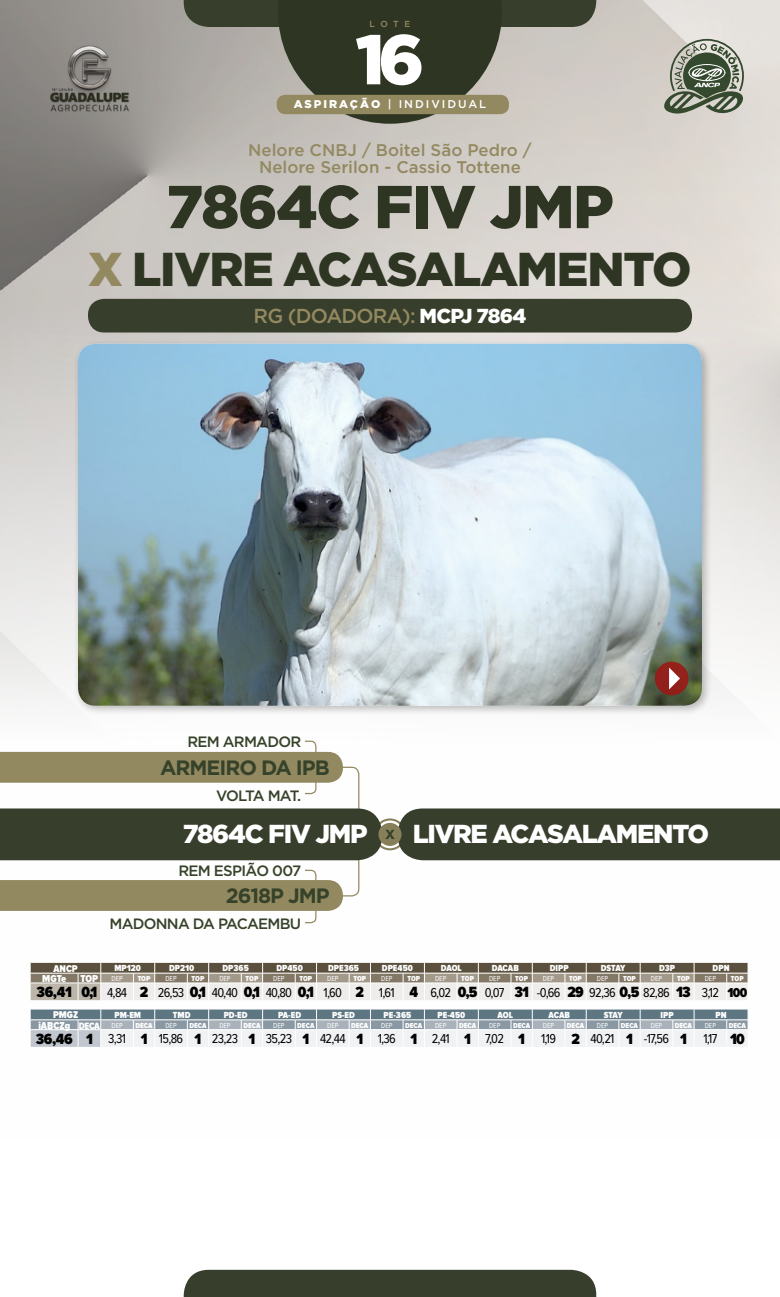
<style>
.page{position:relative;width:780px;height:1297px;background:#fff}
.page>*{position:absolute;margin:0;border:0;box-sizing:border-box;transform-origin:0 0}
.t1{font:900 70.12px "Gotham";color:#fff}
.t2{font:900 60.38px "Gotham";letter-spacing:-.025em;color:#2e3623}
.t3{font:900 47.5px "Gotham";letter-spacing:-.025em;color:#2e3623}
.t4{font:900 26px "Gotham";letter-spacing:-.05em;color:#fff}
.t5{font:700 20.75px "Gotham";letter-spacing:-.05em;color:#364229}
.t6{font:500 20.25px "Gotham";letter-spacing:-.04em;color:#938961}
.t7{font:500 16.88px/16.9px "Gotham";color:#938961;text-align:center}
.t8{font:500 15px "Gotham";letter-spacing:-.05em;color:#364229}
.t9{font:500 15px "Gotham";letter-spacing:-.115em;color:#364229}
.t10{font:13.38px "Proxima Nova Cond";letter-spacing:-.05em;color:#000}
.t11{font:500 11.25px "Gotham";letter-spacing:.175em;color:#fff}
.t12{font:900 10.38px "Proxima Nova Cond";color:#fff}
.t13{font:900 10.12px "Proxima Nova Cond";color:#fff}
.t14{font:900 9.12px "Proxima Nova Cond";color:#fff}
.t15{font:500 8.75px "Gotham";color:#938961}
.t16{font:900 7.5px "Proxima Nova Cond";color:#fff}
.t17{font:7.5px "Proxima Nova Cond";color:#fff}
.s1{font-weight:900}
.s2{color:#938961}
.s3{font-weight:900;color:#fff}
.s4{font-weight:900;font-size:15.38px}
.s5{font-size:9.5px}
.s6{font-weight:400;font-size:7.5px}
</style>
<div class="page">
<img style="left:0;top:0;width:780px;height:1047px">
<img style="left:37px;top:41px;width:105px;height:74px">
<svg style="left:184px;top:0;width:412px;height:124px;background:#737569"></svg>
<div style="left:277px;top:95px;width:232px;height:19px;background:#938961;border-radius:9px"></div>
<div style="left:88px;top:299px;width:604px;height:33px;background:#373e2b;border-radius:16px"></div>
<div style="left:184px;top:1270px;width:412px;height:27px;background:#373e2b"></div>
<svg style="left:0;top:740px;width:780px;height:184px"></svg>
<svg style="left:660px;top:38px;width:86px;height:82px;background:#999e90"></svg>
<div style="left:73px;top:338px;width:638px;height:377px;background:#000;opacity:.25"></div>
<img style="left:78px;top:344px;width:624px;height:362px">
<svg style="left:31px;top:962px;width:717px;height:38px;background:#b6b0a7"></svg>
<svg style="left:31px;top:1009px;width:717px;height:38px"></svg>
<div style="left:654px;top:662px;width:34px;height:33px;background:#93201b;border-radius:50%"></div>
<svg style="left:669px;top:667px;width:11px;height:22px"></svg>
<p class="t15" style="left:369px;top:19px;width:42px">LOTE</p>
<h1 class="t1" style="left:355px;top:19px;width:71px">16</h1>
<p class="t11" style="left:294px;top:98px;width:194px"><span class="s1">ASPIRAÇÃO</span> | INDIVIDUAL</p>
<p class="t7" style="left:248px;top:141px;width:285px">Nelore CNBJ / Boitel São Pedro /<br>Nelore Serilon - Cassio Tottene</p>
<h2 class="t2" style="left:166px;top:172px;width:449px">7864C FIV JMP</h2>
<h3 class="t3" style="left:88px;top:241px;width:605px"><span class="s2">x</span> LIVRE ACASALAMENTO</h3>
<h3 class="t6" style="left:253px;top:304px;width:274px">RG (DOADORA): <span class="s3">MCPJ 7864</span></h3>
<p class="t8" style="left:187px;top:733px;width:115px">REM ARMADOR</p>
<h3 class="t5" style="left:160px;top:755px;width:171px">ARMEIRO DA IPB</h3>
<p class="t9" style="left:216px;top:787px;width:86px">VOLTA MAT.</p>
<h3 class="t4" style="left:183px;top:819px;width:186px">7864C FIV JMP</h3>
<p class="t8" style="left:178px;top:862px;width:124px">REM ESPIÃO 007</p>
<h3 class="t5" style="left:226px;top:884px;width:105px">2618P JMP</h3>
<p class="t8" style="left:109px;top:915px;width:193px">MADONNA DA PACAEMBU</p>
<h3 class="t4" style="left:413px;top:819px;width:298px">LIVRE ACASALAMENTO</h3>
<p class="t13" style="left:53px;top:963px;width:26px">ANCP</p>
<p class="t14" style="left:114px;top:963px;width:28px">MP120</p>
<p class="t14" style="left:169px;top:963px;width:27px">DP210</p>
<p class="t14" style="left:222px;top:963px;width:28px">DP365</p>
<p class="t14" style="left:276px;top:963px;width:28px">DP450</p>
<p class="t14" style="left:328px;top:963px;width:32px">DPE365</p>
<p class="t14" style="left:382px;top:963px;width:33px">DPE450</p>
<p class="t14" style="left:441px;top:963px;width:22px">DAOL</p>
<p class="t14" style="left:492px;top:963px;width:28px">DACAB</p>
<p class="t14" style="left:549px;top:963px;width:20px">DIPP</p>
<p class="t14" style="left:600px;top:963px;width:26px">DSTAY</p>
<p class="t14" style="left:659px;top:963px;width:18px">D3P</p>
<p class="t14" style="left:712px;top:963px;width:18px">DPN</p>
<p class="t12" style="left:42px;top:973px;width:26px">MGTe</p>
<p class="t12" style="left:80px;top:973px;width:19px">TOP</p>
<p class="t17" style="left:111px;top:974px;width:13px">DEP</p>
<p class="t16" style="left:138px;top:974px;width:14px">TOP</p>
<p class="t17" style="left:165px;top:974px;width:13px">DEP</p>
<p class="t16" style="left:192px;top:974px;width:14px">TOP</p>
<p class="t17" style="left:219px;top:974px;width:13px">DEP</p>
<p class="t16" style="left:245px;top:974px;width:14px">TOP</p>
<p class="t17" style="left:273px;top:974px;width:13px">DEP</p>
<p class="t16" style="left:299px;top:974px;width:14px">TOP</p>
<p class="t17" style="left:327px;top:974px;width:13px">DEP</p>
<p class="t16" style="left:353px;top:974px;width:14px">TOP</p>
<p class="t17" style="left:381px;top:974px;width:13px">DEP</p>
<p class="t16" style="left:407px;top:974px;width:14px">TOP</p>
<p class="t17" style="left:435px;top:974px;width:13px">DEP</p>
<p class="t16" style="left:461px;top:974px;width:14px">TOP</p>
<p class="t17" style="left:489px;top:974px;width:13px">DEP</p>
<p class="t16" style="left:515px;top:974px;width:14px">TOP</p>
<p class="t17" style="left:543px;top:974px;width:13px">DEP</p>
<p class="t16" style="left:569px;top:974px;width:14px">TOP</p>
<p class="t17" style="left:597px;top:974px;width:13px">DEP</p>
<p class="t16" style="left:623px;top:974px;width:14px">TOP</p>
<p class="t17" style="left:650px;top:974px;width:13px">DEP</p>
<p class="t16" style="left:677px;top:974px;width:14px">TOP</p>
<p class="t17" style="left:704px;top:974px;width:13px">DEP</p>
<p class="t16" style="left:731px;top:974px;width:14px">TOP</p>
<p class="t10" style="left:37px;top:985px;width:712px"><span class="s4">36,41 0,1</span> 4,84 <span class="s4">2</span> 26,53 <span class="s4">0,1</span> 40,40 <span class="s4">0,1</span> 40,80 <span class="s4">0,1</span> 1,60 <span class="s4">2</span> 1,61 <span class="s4">4</span> 6,02 <span class="s4">0,5</span> 0,07 <span class="s4">31</span> -0,66 <span class="s4">29</span> 92,36 <span class="s4">0,5</span> 82,86 <span class="s4">13</span> 3,12 <span class="s1">100</span></p>
<p class="t13" style="left:53px;top:1009px;width:27px">PMGZ</p>
<p class="t14" style="left:114px;top:1010px;width:28px">PM-EM</p>
<p class="t14" style="left:173px;top:1010px;width:19px">TMD</p>
<p class="t14" style="left:224px;top:1010px;width:25px">PD-ED</p>
<p class="t14" style="left:278px;top:1010px;width:25px">PA-ED</p>
<p class="t14" style="left:332px;top:1010px;width:24px">PS-ED</p>
<p class="t14" style="left:383px;top:1010px;width:29px">PE-365</p>
<p class="t14" style="left:437px;top:1010px;width:29px">PE-450</p>
<p class="t14" style="left:497px;top:1010px;width:17px">AOL</p>
<p class="t14" style="left:548px;top:1010px;width:23px">ACAB</p>
<p class="t14" style="left:603px;top:1010px;width:20px">STAY</p>
<p class="t14" style="left:660px;top:1010px;width:15px">IPP</p>
<p class="t14" style="left:715px;top:1010px;width:13px">PN</p>
<p class="t12" style="left:38px;top:1019px;width:86px">iABCZg <span class="s5">DECA</span> <span class="s6">DEP</span></p>
<p class="t16" style="left:135px;top:1021px;width:19px">DECA</p>
<p class="t17" style="left:165px;top:1021px;width:13px">DEP</p>
<p class="t16" style="left:189px;top:1021px;width:19px">DECA</p>
<p class="t17" style="left:219px;top:1021px;width:13px">DEP</p>
<p class="t16" style="left:243px;top:1021px;width:19px">DECA</p>
<p class="t17" style="left:273px;top:1021px;width:13px">DEP</p>
<p class="t16" style="left:297px;top:1021px;width:19px">DECA</p>
<p class="t17" style="left:327px;top:1021px;width:13px">DEP</p>
<p class="t16" style="left:351px;top:1021px;width:19px">DECA</p>
<p class="t17" style="left:381px;top:1021px;width:13px">DEP</p>
<p class="t16" style="left:405px;top:1021px;width:19px">DECA</p>
<p class="t17" style="left:435px;top:1021px;width:13px">DEP</p>
<p class="t16" style="left:459px;top:1021px;width:19px">DECA</p>
<p class="t17" style="left:489px;top:1021px;width:13px">DEP</p>
<p class="t16" style="left:513px;top:1021px;width:19px">DECA</p>
<p class="t17" style="left:543px;top:1021px;width:13px">DEP</p>
<p class="t16" style="left:567px;top:1021px;width:19px">DECA</p>
<p class="t17" style="left:597px;top:1021px;width:13px">DEP</p>
<p class="t16" style="left:621px;top:1021px;width:19px">DECA</p>
<p class="t17" style="left:650px;top:1021px;width:13px">DEP</p>
<p class="t16" style="left:674px;top:1021px;width:19px">DECA</p>
<p class="t17" style="left:704px;top:1021px;width:13px">DEP</p>
<p class="t16" style="left:728px;top:1021px;width:19px">DECA</p>
<p class="t10" style="left:36px;top:1031px;width:710px"><span class="s4">36,46 1</span> 3,31 <span class="s4">1</span> 15,86 <span class="s4">1</span> 23,23 <span class="s4">1</span> 35,23 <span class="s4">1</span> 42,44 <span class="s4">1</span> 1,36 <span class="s4">1</span> 2,41 <span class="s4">1</span> 7,02 <span class="s4">1</span> 1,19 <span class="s4">2</span> 40,21 <span class="s4">1</span> -17,56 <span class="s4">1</span> 1,17 <span class="s4">10</span></p>
</div>
